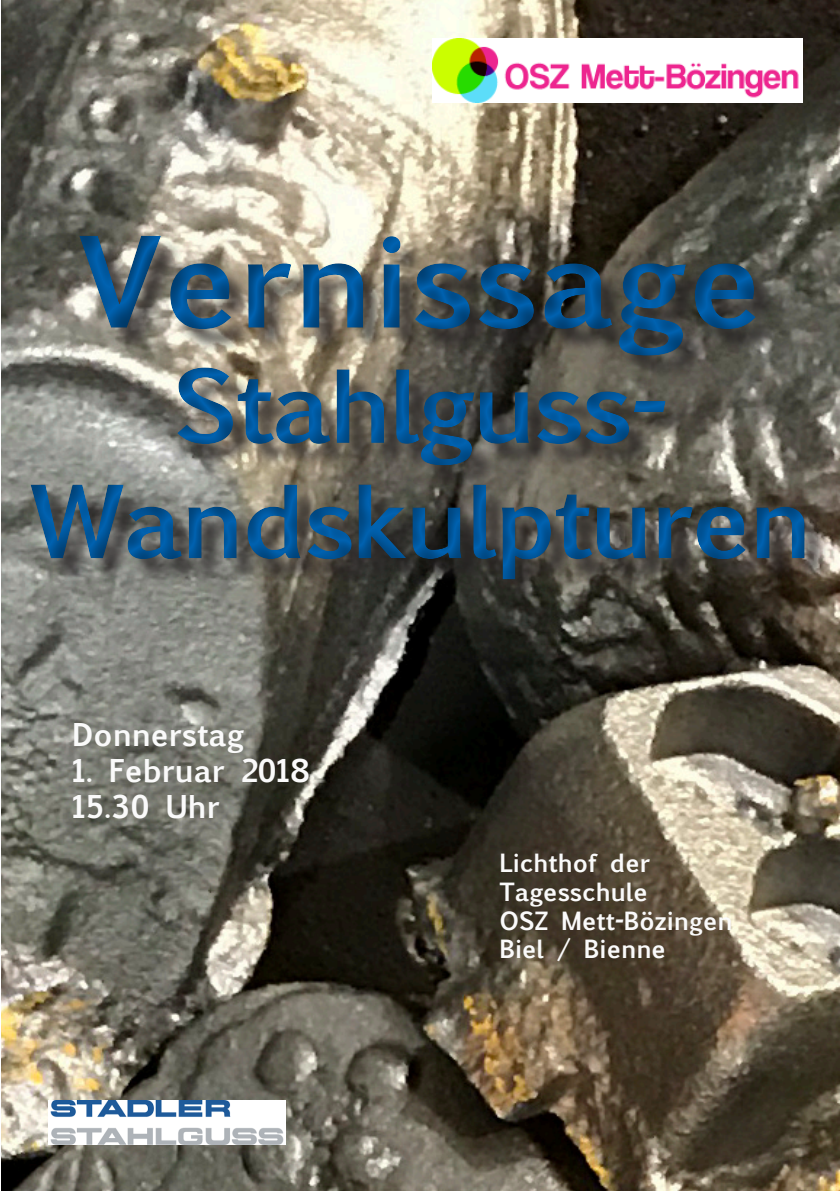
<style>
.page{position:relative;width:840px;height:1191px;background:#fff}
.page>*{position:absolute;margin:0;border:0;box-sizing:border-box;transform-origin:0 0}
.t1{font:700 120px "Euphemia UCAS";color:#0162b0;scale:1.05 1}
.t2{font:700 96px/115.2px "Euphemia UCAS";letter-spacing:-.03em;color:#0162b0;text-align:center;scale:1.05 1}
.t3{font:700 30px "Euphemia UCAS";color:#fafafa}
.t4{font:700 24px "Euphemia UCAS";color:#fafafa}
</style>
<div class="page">
<img style="left:1px;top:0;width:838px;height:1191px">
<div style="left:11px;top:209px;width:814px;height:396px;background:#231f20;opacity:.5"></div>
<img style="left:432px;top:38px;width:370px;height:64px">
<img style="left:48px;top:1100px;width:237px;height:44px">
<h1 class="t1" style="left:77px;top:192px;width:654px">Vernissage</h1>
<h2 class="t2" style="left:27px;top:348px;width:748px">Stahlguss-<br>Wandskulpturen</h2>
<p class="t3" style="left:72px;top:712px;width:173px">Donnerstag</p>
<p class="t3" style="left:72px;top:748px;width:239px">1. Februar 2018</p>
<p class="t3" style="left:72px;top:784px;width:149px">15.30 Uhr</p>
<p class="t4" style="left:499px;top:844px;width:152px">Lichthof der</p>
<p class="t4" style="left:499px;top:873px;width:150px">Tagesschule</p>
<p class="t4" style="left:499px;top:902px;width:235px">OSZ Mett-Bözingen</p>
<p class="t4" style="left:499px;top:931px;width:168px">Biel / Bienne</p>
</div>
